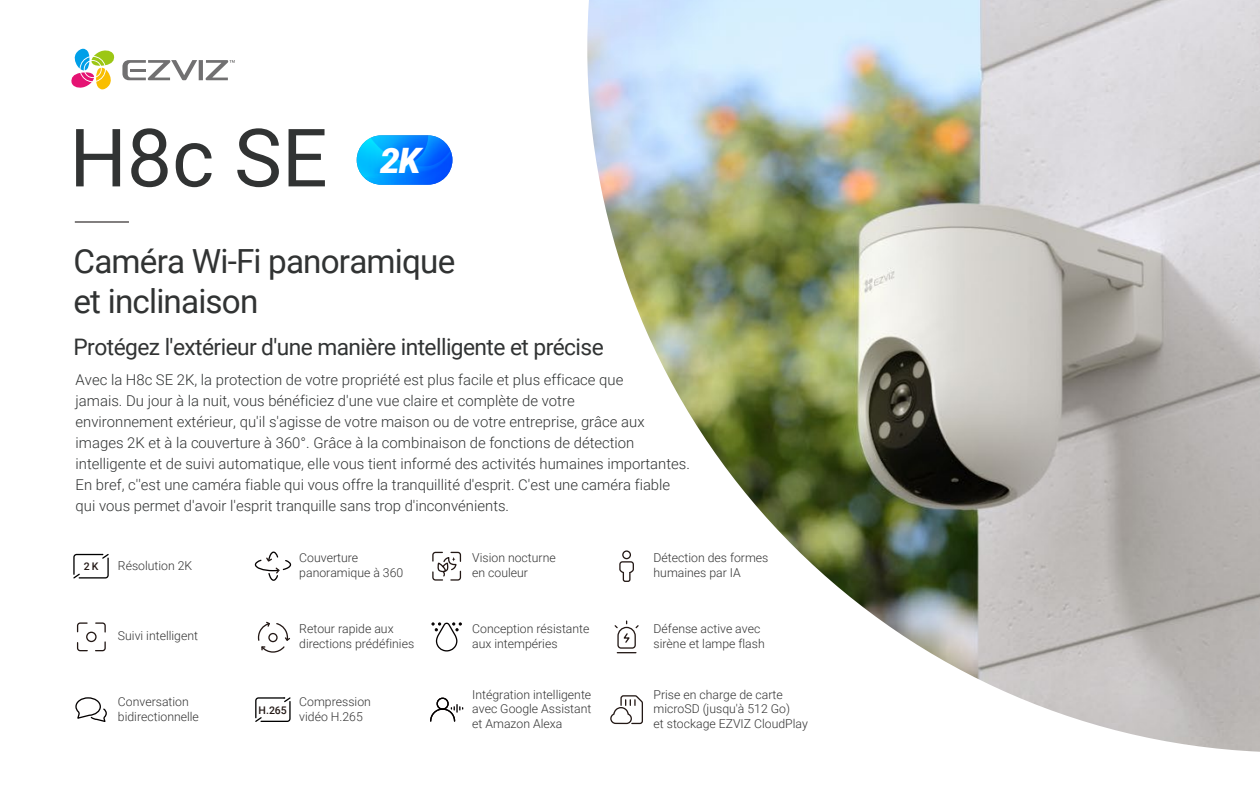
<style>
.page{position:relative;width:1260px;height:788px;background:#fff}
.page>*{position:absolute;margin:0;border:0;box-sizing:border-box;transform-origin:0 0}
.t1{font:80.5px "Roboto";color:#313333}
.t2{font:italic 900 35px "Roboto";color:#fff}
.t3{font:33.25px/39.9px "Roboto";letter-spacing:-.025em;color:#313333}
.t4{font:22.75px "Roboto";letter-spacing:-.025em;color:#313333}
.t5{font:300 14.88px/21px "Roboto";color:#313333}
.t6{font:300 12.25px/14.7px "Roboto";color:#333}
.t7{font:500 10.5px "Roboto";color:#231815}
</style>
<div class="page">
<hr style="left:75px;top:221px;width:54px;height:1px;background:#070001">
<svg style="left:71px;top:49px;width:44px;height:40px"></svg>
<svg style="left:122px;top:60px;width:113px;height:20px"></svg>
<img style="left:357px;top:135px;width:95px;height:50px;border-radius:25px">
<img style="left:587px;top:0;width:673px;height:751px">
<svg style="left:73px;top:553px;width:36px;height:26px"></svg>
<svg style="left:254px;top:551px;width:38px;height:30px"></svg>
<svg style="left:432px;top:551px;width:30px;height:30px"></svg>
<svg style="left:257px;top:621px;width:33px;height:32px"></svg>
<svg style="left:432px;top:622px;width:29px;height:30px"></svg>
<svg style="left:613px;top:621px;width:27px;height:32px"></svg>
<svg style="left:75px;top:697px;width:32px;height:25px"></svg>
<svg style="left:255px;top:697px;width:36px;height:25px"></svg>
<div style="left:437px;top:697px;width:12px;height:12px;border:1px solid #040000;border-radius:50%"></div>
<svg style="left:430px;top:704px;width:33px;height:18px"></svg>
<svg style="left:610px;top:694px;width:34px;height:30px"></svg>
<div style="left:622px;top:550px;width:9px;height:9px;border:1px solid #231815;border-radius:50%"></div>
<svg style="left:619px;top:551px;width:16px;height:31px"></svg>
<div style="left:86px;top:631px;width:11px;height:11px;border:1px solid #231815;border-radius:50%"></div>
<svg style="left:76px;top:622px;width:12px;height:11px"></svg>
<svg style="left:76px;top:640px;width:30px;height:12px"></svg>
<svg style="left:94px;top:622px;width:12px;height:11px"></svg>
<h1 class="t1" style="left:69px;top:101px;width:260px">H8c SE</h1>
<h2 class="t2" style="left:380px;top:136px;width:42px">2K</h2>
<h3 class="t3" style="left:74px;top:240px;width:383px">Caméra Wi-Fi panoramique et inclinaison</h3>
<h3 class="t4" style="left:74px;top:330px;width:532px">Protégez l'extérieur d'une manière intelligente et précise</h3>
<p class="t5" style="left:76px;top:368px;width:616px">Avec la H8c SE 2K, la protection de votre propriété est plus facile et plus efficace que<br>jamais. Du jour à la nuit, vous bénéficiez d'une vue claire et complète de votre<br>environnement extérieur, qu'il s'agisse de votre maison ou de votre entreprise, grâce aux images 2K et à la couverture à 360°. Grâce à la combinaison de fonctions de détection intelligente et de suivi automatique, elle vous tient informé des activités humaines importantes.<br>En bref, c''est une caméra fiable qui vous offre la tranquillité d'esprit. C'est une caméra fiable qui vous permet d'avoir l'esprit tranquille sans trop d'inconvénients.</p>
<p class="t7" style="left:84px;top:559px;width:16px">2K</p>
<p class="t6" style="left:118px;top:557px;width:76px">Résolution 2K</p>
<p class="t6" style="left:299px;top:550px;width:105px">Couverture panoramique à 360</p>
<p class="t6" style="left:654px;top:550px;width:116px">Détection des formes humaines par IA</p>
<p class="t6" style="left:472px;top:550px;width:85px">Vision nocturne en couleur</p>
<p class="t6" style="left:118px;top:628px;width:82px">Suivi intelligent</p>
<p class="t6" style="left:299px;top:621px;width:116px">Retour rapide aux directions prédéfinies</p>
<p class="t6" style="left:118px;top:693px;width:82px">Conversation bidirectionnelle</p>
<p class="t7" style="left:259px;top:702px;width:30px">H.265</p>
<p class="t6" style="left:299px;top:693px;width:73px">Compression vidéo H.265</p>
<p class="t6" style="left:472px;top:621px;width:119px">Conception résistante aux intempéries</p>
<p class="t6" style="left:472px;top:686px;width:121px;text-align:justify">Intégration intelligente avec Google Assistant et Amazon Alexa</p>
<p class="t6" style="left:654px;top:621px;width:113px">Défense active avec sirène et lampe flash</p>
<p class="t6" style="left:654px;top:686px;width:156px">Prise en charge de carte microSD (jusqu'à 512 Go)<br>et stockage EZVIZ CloudPlay</p>
</div>
